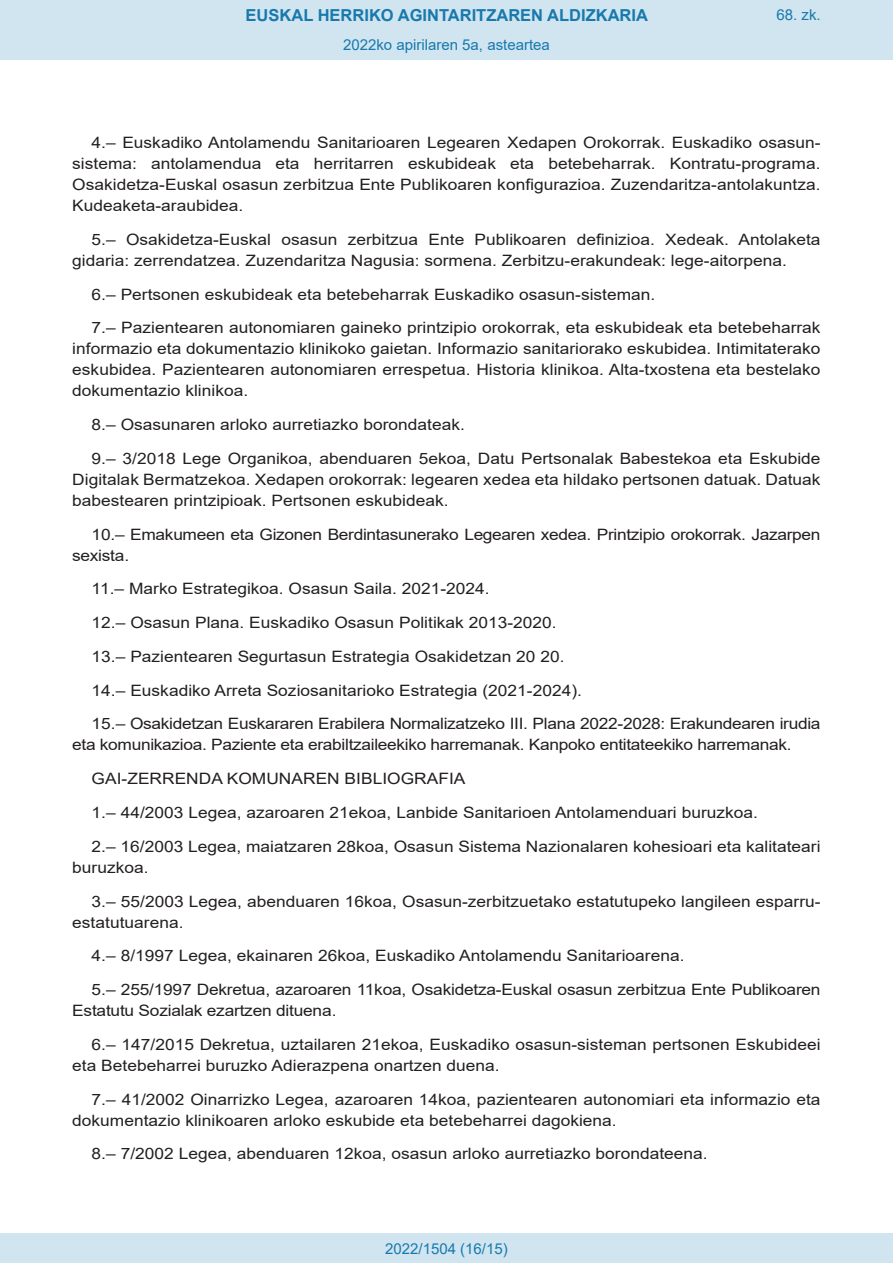
<style>
.page{position:relative;width:893px;height:1263px;background:#fff}
.page>*{position:absolute;margin:0;border:0;box-sizing:border-box;transform-origin:0 0}
.t1{font:700 16.5px "Arial";color:#1879ad}
.BOPVDetalle{font:15.6px/21px "Arial";color:#231f20;scale:1.11 1}
.BOPVDetalle-2{font:15.6px/21px "Arial";letter-spacing:-.02em;color:#231f20;scale:1.11 1}
.Paginacion_Centro{font:15px "Arial";color:#1879ad}
</style>
<div class="page">
<div style="left:0;top:0;width:893px;height:60px;background:#d0e5f0"></div>
<div style="left:0;top:1233px;width:893px;height:30px;background:#d0e5f0"></div>
<p class="t1" style="left:246px;top:3px;width:404px">EUSKAL HERRIKO AGINTARITZAREN ALDIZKARIA</p>
<p class="Paginacion_Centro" style="left:343px;top:35px;width:208px">2022ko apirilaren 5a, asteartea</p>
<p class="Paginacion_Centro" style="left:776px;top:5px;width:46px">68. zk.</p>
<p class="BOPVDetalle" style="left:72px;top:132px;width:676px;text-align:justify;text-indent:19px">4.– Euskadiko Antolamendu Sanitarioaren Legearen Xedapen Orokorrak. Euskadiko osasun&shy;sistema: antolamendua eta herritarren eskubideak eta betebeharrak. Kontratu-programa.<br>Osakidetza-Euskal osasun zerbitzua Ente Publikoaren konfigurazioa. Zuzendaritza-antolakuntza.<br>Kudeaketa-araubidea.</p>
<p class="BOPVDetalle" style="left:72px;top:229px;width:676px;text-indent:19px">5.– Osakidetza-Euskal osasun zerbitzua Ente Publikoaren definizioa. Xedeak. Antolaketa gidaria: zerrendatzea. Zuzendaritza Nagusia: sormena. Zerbitzu-erakundeak: lege-aitorpena.</p>
<p class="BOPVDetalle" style="left:92px;top:284px;width:509px">6.– Pertsonen eskubideak eta betebeharrak Euskadiko osasun-sisteman.</p>
<p class="BOPVDetalle" style="left:72px;top:317px;width:676px;text-align:justify;text-indent:19px">7.– Pazientearen autonomiaren gaineko printzipio orokorrak, eta eskubideak eta betebeharrak informazio eta dokumentazio klinikoko gaietan. Informazio sanitariorako eskubidea. Intimitaterako eskubidea. Pazientearen autonomiaren errespetua. Historia klinikoa. Alta-txostena eta bestelako dokumentazio klinikoa.</p>
<p class="BOPVDetalle" style="left:92px;top:414px;width:338px">8.– Osasunaren arloko aurretiazko borondateak.</p>
<p class="BOPVDetalle" style="left:72px;top:448px;width:676px;text-align:justify;text-indent:19px">9.– 3/2018 Lege Organikoa, abenduaren 5ekoa, Datu Pertsonalak Babestekoa eta Eskubide Digitalak Bermatzekoa. Xedapen orokorrak: legearen xedea eta hildako pertsonen datuak. Datuak babestearen printzipioak. Pertsonen eskubideak.</p>
<p class="BOPVDetalle-2" style="left:72px;top:524px;width:676px;text-indent:19px">10.– Emakumeen eta Gizonen Berdintasunerako Legearen xedea. Printzipio orokorrak. Jazarpen sexista.</p>
<p class="BOPVDetalle" style="left:92px;top:578px;width:360px">11.– Marko Estrategikoa. Osasun Saila. 2021-2024.</p>
<p class="BOPVDetalle" style="left:92px;top:612px;width:421px">12.– Osasun Plana. Euskadiko Osasun Politikak 2013-2020.</p>
<p class="BOPVDetalle" style="left:92px;top:646px;width:428px">13.– Pazientearen Segurtasun Estrategia Osakidetzan 20 20.</p>
<p class="BOPVDetalle" style="left:92px;top:680px;width:443px">14.– Euskadiko Arreta Soziosanitarioko Estrategia (2021-2024).</p>
<p class="BOPVDetalle-2" style="left:72px;top:713px;width:676px;text-indent:19px">15.– Osakidetzan Euskararen Erabilera Normalizatzeko III. Plana 2022-2028: Erakundearen irudia eta komunikazioa. Paziente eta erabiltzaileekiko harremanak. Kanpoko entitateekiko harremanak.</p>
<p class="BOPVDetalle" style="left:92px;top:768px;width:338px">GAI-ZERRENDA KOMUNAREN BIBLIOGRAFIA</p>
<p class="BOPVDetalle" style="left:92px;top:802px;width:602px">1.– 44/2003 Legea, azaroaren 21ekoa, Lanbide Sanitarioen Antolamenduari buruzkoa.</p>
<p class="BOPVDetalle" style="left:72px;top:836px;width:676px;text-indent:19px">2.– 16/2003 Legea, maiatzaren 28koa, Osasun Sistema Nazionalaren kohesioari eta kalitateari buruzkoa.</p>
<p class="BOPVDetalle" style="left:72px;top:890px;width:676px;text-indent:19px">3.– 55/2003 Legea, abenduaren 16koa, Osasun-zerbitzuetako estatutupeko langileen esparru&shy;estatutuarena.</p>
<p class="BOPVDetalle" style="left:92px;top:945px;width:536px">4.– 8/1997 Legea, ekainaren 26koa, Euskadiko Antolamendu Sanitarioarena.</p>
<p class="BOPVDetalle" style="left:72px;top:979px;width:676px;text-indent:19px">5.– 255/1997 Dekretua, azaroaren 11koa, Osakidetza-Euskal osasun zerbitzua Ente Publikoaren<br>Estatutu Sozialak ezartzen dituena.</p>
<p class="BOPVDetalle" style="left:72px;top:1034px;width:676px;text-indent:19px">6.– 147/2015 Dekretua, uztailaren 21ekoa, Euskadiko osasun-sisteman pertsonen Eskubideei eta Betebeharrei buruzko Adierazpena onartzen duena.</p>
<p class="BOPVDetalle" style="left:72px;top:1088px;width:676px;text-indent:19px">7.– 41/2002 Oinarrizko Legea, azaroaren 14koa, pazientearen autonomiari eta informazio eta dokumentazio klinikoaren arloko eskubide eta betebeharrei dagokiena.</p>
<p class="BOPVDetalle" style="left:92px;top:1143px;width:557px">8.– 7/2002 Legea, abenduaren 12koa, osasun arloko aurretiazko borondateena.</p>
<p class="Paginacion_Centro" style="left:385px;top:1238px;width:124px">2022/1504 (16/15)</p>
</div>
